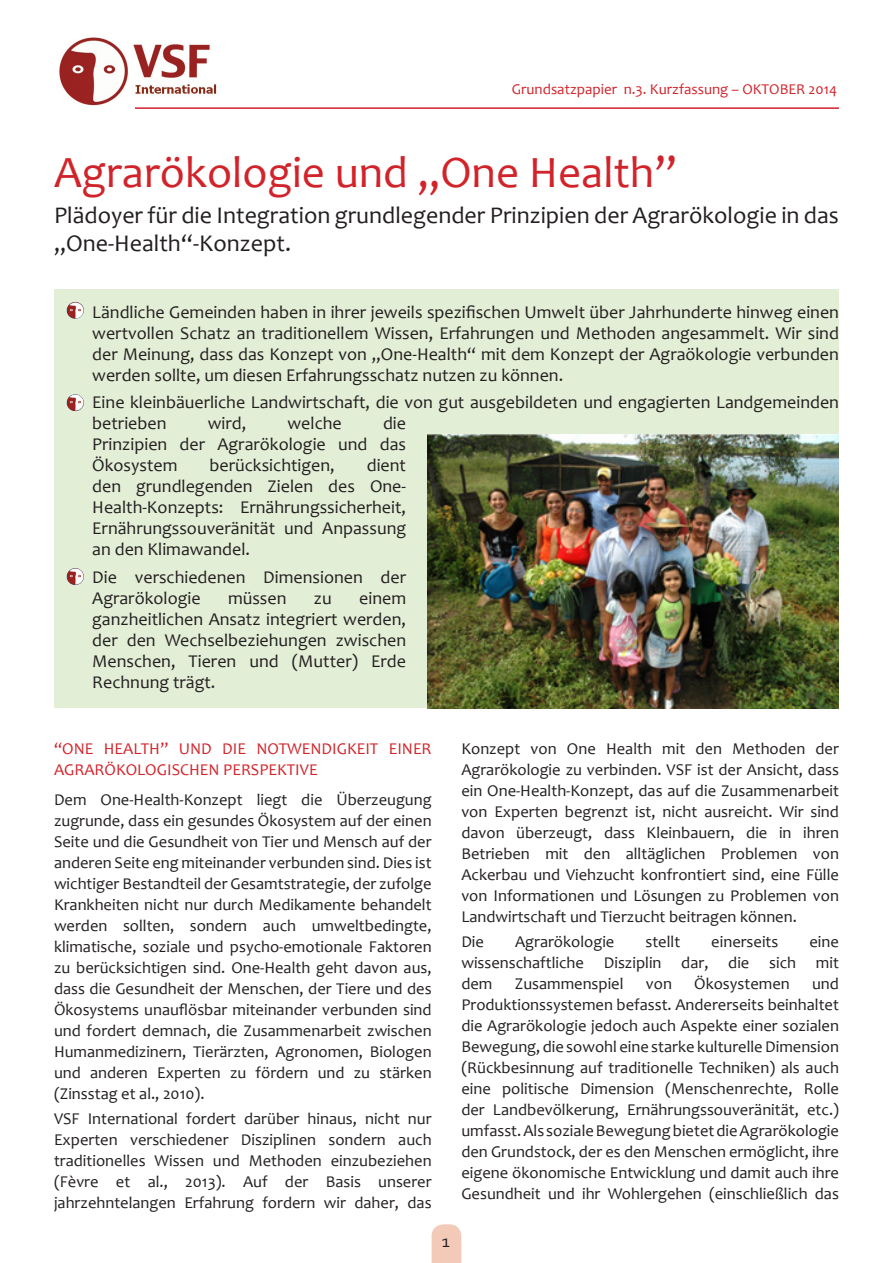
<style>
.page{position:relative;width:893px;height:1263px;background:#fff}
.page>*{position:absolute;margin:0;border:0;box-sizing:border-box;transform-origin:0 0}
.t1{font:45px "Candara";color:#d1232a}
.t2{font:24px/28.8px "Candara";color:#231f20}
.t3{font:18px/21px "Candara";color:#231f20;text-align:justify}
.t4{font:18px "Corbel";color:#231f20}
.t5{font:16.5px/21px "Candara";color:#231f20;text-align:justify}
.t6{font:16.5px/21px "Candara";color:#d1232a}
.t7{font:15px "Candara";color:#d1232a}
</style>
<div class="page">
<svg style="left:432px;top:1224px;width:29px;height:39px"></svg>
<div style="left:54px;top:289px;width:785px;height:419px;background:#e3eed6"></div>
<img style="left:59px;top:37px;width:158px;height:69px">
<hr style="left:135px;top:107px;width:704px;height:2px;background:#d1232a">
<img style="left:67px;top:302px;width:17px;height:17px">
<img style="left:67px;top:394px;width:17px;height:17px">
<img style="left:67px;top:568px;width:17px;height:17px">
<img style="left:428px;top:434px;width:411px;height:274px">
<p class="t7" style="left:512px;top:80px;width:327px">Grundsatzpapier n.3. Kurzfassung – OKTOBER 2014</p>
<p class="t1" style="left:54px;top:144px;width:624px">Agrarökologie und „One Health”</p>
<p class="t2" style="left:54px;top:200px;width:786px">Plädoyer für die Integration grundlegender Prinzipien der Agrarökologie in das „One-Health“-Konzept.</p>
<p class="t3" style="left:92px;top:301px;width:748px">Ländliche Gemeinden haben in ihrer jeweils spezifischen Umwelt über Jahrhunderte hinweg einen wertvollen Schatz an traditionellem Wissen, Erfahrungen und Methoden angesammelt. Wir sind der Meinung, dass das Konzept von „One-Health“ mit dem Konzept der Agraökologie verbunden werden sollte, um diesen Erfahrungsschatz nutzen zu können.</p>
<p class="t3" style="left:92px;top:392px;width:748px">Eine kleinbäuerliche Landwirtschaft, die von gut ausgebildeten und engagierten Landgemeinden betrieben</p>
<p class="t3" style="left:208px;top:413px;width:40px">wird,</p>
<p class="t3" style="left:287px;top:413px;width:56px">welche</p>
<p class="t3" style="left:92px;top:413px;width:315px;text-indent:291px">die Prinzipien der Agrarökologie und das Ökosystem</p>
<p class="t3" style="left:210px;top:455px;width:127px">berücksichtigen,</p>
<p class="t3" style="left:92px;top:455px;width:315px;text-indent:275px">dient den grundlegenden Zielen des One-Health-Konzepts: Ernährungssicherheit, Ernährungssouveränität und Anpassung an den Klimawandel.</p>
<p class="t3" style="left:92px;top:566px;width:315px">Die verschiedenen Dimensionen der<br>Agrarökologie</p>
<p class="t3" style="left:92px;top:587px;width:315px;text-indent:267px">einem ganzheitlichen Ansatz integriert werden, der den Wechselbeziehungen zwischen Menschen, Tieren und (Mutter) Erde Rechnung trägt.</p>
<p class="t3" style="left:228px;top:587px;width:60px">müssen</p>
<p class="t3" style="left:314px;top:587px;width:19px">zu</p>
<p class="t6" style="left:54px;top:738px;width:379px">“ONE HEALTH” UND DIE NOTWENDIGKEIT EINER<br>AGRARÖKOLOGISCHEN PERSPEKTIVE</p>
<p class="t5" style="left:54px;top:788px;width:379px">Dem One-Health-Konzept liegt die Überzeugung zugrunde, dass ein gesundes Ökosystem auf der einen Seite und die Gesundheit von Tier und Mensch auf der anderen Seite eng miteinander verbunden sind. Dies ist wichtiger Bestandteil der Gesamtstrategie, der zufolge Krankheiten nicht nur durch Medikamente behandelt werden sollten, sondern auch umweltbedingte, klimatische, soziale und psycho-emotionale Faktoren zu berücksichtigen sind. One-Health geht davon aus, dass die Gesundheit der Menschen, der Tiere und des Ökosystems unauflösbar miteinander verbunden sind und fordert demnach, die Zusammenarbeit zwischen Humanmedizinern, Tierärzten, Agronomen, Biologen und anderen Experten zu fördern und zu stärken (Zinsstag et al., 2010).</p>
<p class="t5" style="left:54px;top:1108px;width:379px">VSF International fordert darüber hinaus, nicht nur Experten verschiedener Disziplinen sondern auch traditionelles Wissen und Methoden einzubeziehen (Fèvre et al., 2013). Auf der Basis unserer jahrzehntelangen Erfahrung fordern wir daher, das</p>
<p class="t4" style="left:442px;top:1230px;width:10px">1</p>
<p class="t5" style="left:461px;top:738px;width:379px">Konzept von One Health mit den Methoden der Agrarökologie zu verbinden. VSF ist der Ansicht, dass ein One-Health-Konzept, das auf die Zusammenarbeit von Experten begrenzt ist, nicht ausreicht. Wir sind davon überzeugt, dass Kleinbauern, die in ihren Betrieben mit den alltäglichen Problemen von Ackerbau und Viehzucht konfrontiert sind, eine Fülle von Informationen und Lösungen zu Problemen von Landwirtschaft und Tierzucht beitragen können.</p>
<p class="t5" style="left:461px;top:931px;width:24px">Die</p>
<p class="t5" style="left:515px;top:931px;width:101px">Agrarökologie</p>
<p class="t5" style="left:645px;top:931px;width:36px">stellt</p>
<p class="t5" style="left:711px;top:931px;width:69px">einerseits</p>
<p class="t5" style="left:461px;top:931px;width:379px;text-indent:348px">eine wissenschaftliche Disziplin dar, die sich mit dem</p>
<p class="t5" style="left:515px;top:973px;width:110px">Zusammenspiel</p>
<p class="t5" style="left:646px;top:973px;width:28px">von</p>
<p class="t5" style="left:694px;top:973px;width:97px">Ökosystemen</p>
<p class="t5" style="left:461px;top:973px;width:379px;text-indent:351px">und Produktionssystemen befasst. Andererseits beinhaltet die Agrarökologie jedoch auch Aspekte einer sozialen Bewegung, die sowohl eine starke kulturelle Dimension (Rückbesinnung auf traditionelle Techniken) als auch eine politische Dimension (Menschenrechte, Rolle der Landbevölkerung, Ernährungssouveränität, etc.) umfasst. Als soziale Bewegung bietet die Agrarökologie den Grundstock, der es den Menschen ermöglicht, ihre eigene ökonomische Entwicklung und damit auch ihre Gesundheit und ihr Wohlergehen (einschließlich das</p>
</div>
